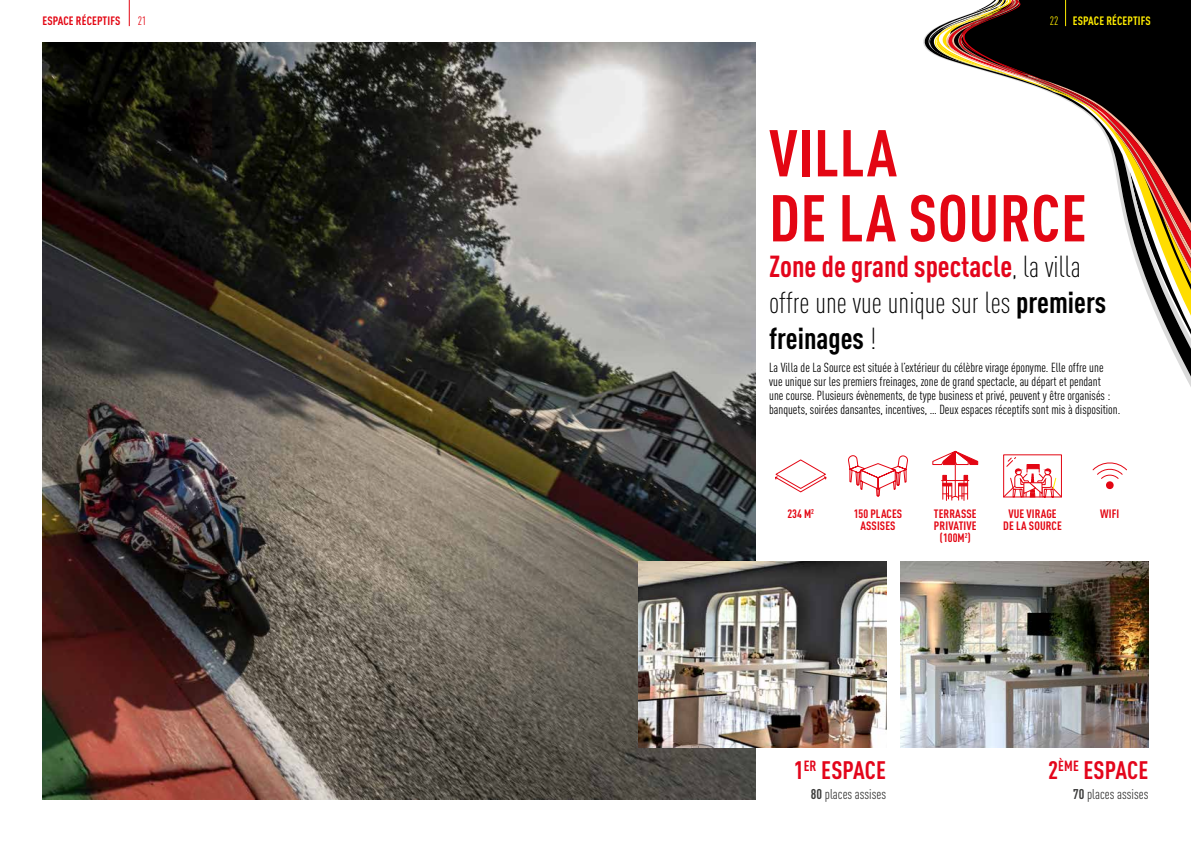
<style>
.page{position:relative;width:1191px;height:842px;background:#fff}
.page>*{position:absolute;margin:0;border:0;box-sizing:border-box;transform-origin:0 0}
.t1{font:700 condensed 65px/65px "DIN Pro";letter-spacing:.01em;color:#e30613}
.t2{font:300 condensed 30px/36px "DIN Pro";color:#000}
.t3{font:700 condensed 25px "DIN Pro";letter-spacing:.01em;color:#e3051b}
.t4{font:condensed 14px "DIN Pro";color:#3c3c3b}
.t5{font:condensed 13px/14px "DIN Pro";color:#000}
.t6{font:700 condensed 12px/12px "DIN Pro";letter-spacing:.01em;color:#e30613;text-align:center}
.t7{font:700 condensed 12px "DIN Pro";letter-spacing:.01em;color:#ffed00}
.t8{font:condensed 12px "DIN Pro";color:#e30613}
.s1{font-weight:400}
.s2{font-weight:700;color:#e3051b}
.s3{font-weight:700}
</style>
<div class="page">
<img style="left:43px;top:43px;width:712px;height:756px">
<img style="left:638px;top:561px;width:248px;height:187px">
<img style="left:900px;top:561px;width:248px;height:187px">
<svg style="left:775px;top:459px;width:51px;height:33px"></svg>
<svg style="left:848px;top:455px;width:60px;height:42px"></svg>
<svg style="left:932px;top:450px;width:46px;height:51px"></svg>
<svg style="left:1003px;top:454px;width:59px;height:43px"></svg>
<svg style="left:1092px;top:462px;width:35px;height:27px"></svg>
<svg style="left:928px;top:0;width:263px;height:387px"></svg>
<svg style="left:129px;top:0;width:1px;height:26px"></svg>
<p class="t6" style="left:43px;top:14px;width:79px">ESPACE RÉCEPTIFS</p>
<p class="t8" style="left:138px;top:12px;width:10px">21</p>
<p class="t7" style="left:1049px;top:12px;width:103px"><span class="s1">22</span> ESPACE RÉCEPTIFS</p>
<h1 class="t1" style="left:769px;top:115px;width:319px">VILLA<br>DE LA SOURCE</h1>
<h2 class="t2" style="left:769px;top:247px;width:338px"><span class="s2">Zone de grand spectacle</span>, la villa offre une vue unique sur les <span class="s3">premiers freinages</span> !</h2>
<p class="t5" style="left:769px;top:359px;width:353px">La Villa de La Source est située à l’extérieur du célèbre virage éponyme. Elle offre une<br>vue unique sur les premiers freinages, zone de grand spectacle, au départ et pendant<br>une course. Plusieurs évènements, de type business et privé, peuvent y être organisés : banquets, soirées dansantes, incentives, … Deux espaces réceptifs sont mis à disposition.</p>
<p class="t6" style="left:787px;top:506px;width:28px">234 M<sup>2</sup></p>
<p class="t6" style="left:853px;top:506px;width:50px">150 PLACES<br>ASSISES</p>
<p class="t6" style="left:934px;top:506px;width:44px">TERRASSE<br>PRIVATIVE (100M<sup>2</sup>)</p>
<p class="t6" style="left:1003px;top:506px;width:60px">VUE VIRAGE<br>DE LA SOURCE</p>
<p class="t6" style="left:1100px;top:506px;width:21px">WIFI</p>
<h3 class="t3" style="left:793px;top:751px;width:94px">1<sup>ER</sup> ESPACE</h3>
<p class="t4" style="left:811px;top:784px;width:77px"><span class="s3">80</span> places assises</p>
<h3 class="t3" style="left:1048px;top:751px;width:102px">2<sup>ÈME</sup> ESPACE</h3>
<p class="t4" style="left:1073px;top:784px;width:77px"><span class="s3">70</span> places assises</p>
</div>
